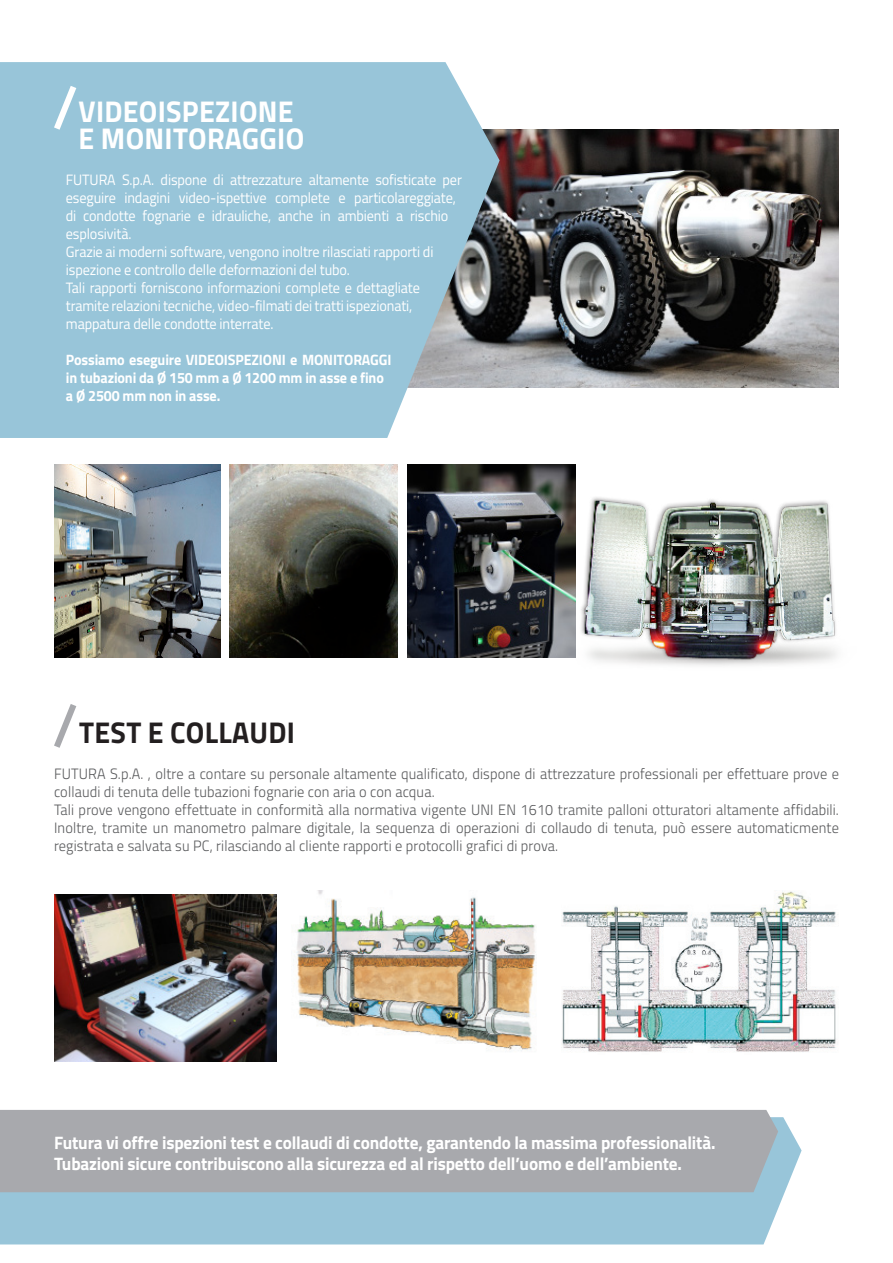
<style>
.page{position:relative;width:893px;height:1263px;background:#fff}
.page>*{position:absolute;margin:0;border:0;box-sizing:border-box;transform-origin:0 0}
.t1{font:700 30px "Titillium";letter-spacing:.01em;color:#fff;scale:.95 1}
.t2{font:700 30px "Titillium";letter-spacing:.01em;color:#231f20;scale:.95 1}
.t3{font:700 18px "Titillium";letter-spacing:-.01em;color:#fff;scale:.96 1}
.t4{font:300 15px/18px "Titillium";letter-spacing:.01em;color:#57585a;scale:.96 1}
.t5{font:15px/18px "Titillium";letter-spacing:-.01em;color:#fff;scale:.95 1}
.t6{font:700 15px/18px "Titillium";letter-spacing:-.01em;color:#fff;scale:.95 1}
</style>
<div class="page">
<div style="left:0;top:1117px;width:802px;height:127px;background:#98c5d9"></div>
<div style="left:0;top:1110px;width:778px;height:82px;background:#a8a9ad"></div>
<img style="left:500px;top:130px;width:339px;height:258px">
<svg style="left:0;top:62px;width:500px;height:376px;background:#9ac3d5"></svg>
<img style="left:230px;top:465px;width:167px;height:192px">
<img style="left:407px;top:465px;width:168px;height:192px">
<img style="left:54px;top:465px;width:166px;height:192px">
<img style="left:54px;top:895px;width:222px;height:166px">
<img style="left:296px;top:891px;width:240px;height:160px">
<img style="left:561px;top:891px;width:277px;height:161px">
<svg style="left:54px;top:704px;width:23px;height:44px"></svg>
<svg style="left:49px;top:79px;width:32px;height:57px;background:#a7cdde"></svg>
<img style="left:566px;top:480px;width:271px;height:186px">
<p class="t1" style="left:79px;top:88px;width:228px">VIDEOISPEZIONE</p>
<p class="t1" style="left:79px;top:115px;width:239px">E MONITORAGGIO</p>
<p class="t5" style="left:66px;top:170px;width:418px">FUTURA S.p.A. dispone di attrezzature altamente sofisticate per eseguire indagini video-ispettive complete e particolareggiate, di condotte fognarie e idrauliche, anche in ambienti a rischio esplosività.</p>
<p class="t5" style="left:66px;top:242px;width:388px">Grazie ai moderni software, vengono inoltre rilasciati rapporti di ispezione e controllo delle deformazioni del tubo.</p>
<p class="t5" style="left:66px;top:278px;width:374px">Tali rapporti forniscono informazioni complete e dettagliate tramite relazioni tecniche, video-filmati dei tratti ispezionati, mappatura delle condotte interrate.</p>
<p class="t6" style="left:66px;top:350px;width:344px">Possiamo eseguire VIDEOISPEZIONI e MONITORAGGI in tubazioni da Ø 150 mm a Ø 1200 mm in asse e fino a Ø 2500 mm non in asse.</p>
<p class="t2" style="left:79px;top:710px;width:229px">TEST E COLLAUDI</p>
<p class="t4" style="left:54px;top:764px;width:819px">FUTURA S.p.A. , oltre a contare su personale altamente qualificato, dispone di attrezzature professionali per effettuare prove e collaudi di tenuta delle tubazioni fognarie con aria o con acqua.</p>
<p class="t4" style="left:54px;top:800px;width:819px;text-align:justify">Tali prove vengono effettuate in conformità alla normativa vigente UNI EN 1610 tramite palloni otturatori altamente affidabili.<br>Inoltre, tramite un manometro palmare digitale, la sequenza di operazioni di collaudo di tenuta, può essere automaticmente registrata e salvata su PC, rilasciando al cliente rapporti e protocolli grafici di prova.</p>
<p class="t3" style="left:54px;top:1129px;width:690px">Futura vi offre ispezioni test e collaudi di condotte, garantendo la massima professionalità.</p>
<p class="t3" style="left:54px;top:1150px;width:656px">Tubazioni sicure contribuiscono alla sicurezza ed al rispetto dell’uomo e dell’ambiente.</p>
</div>
